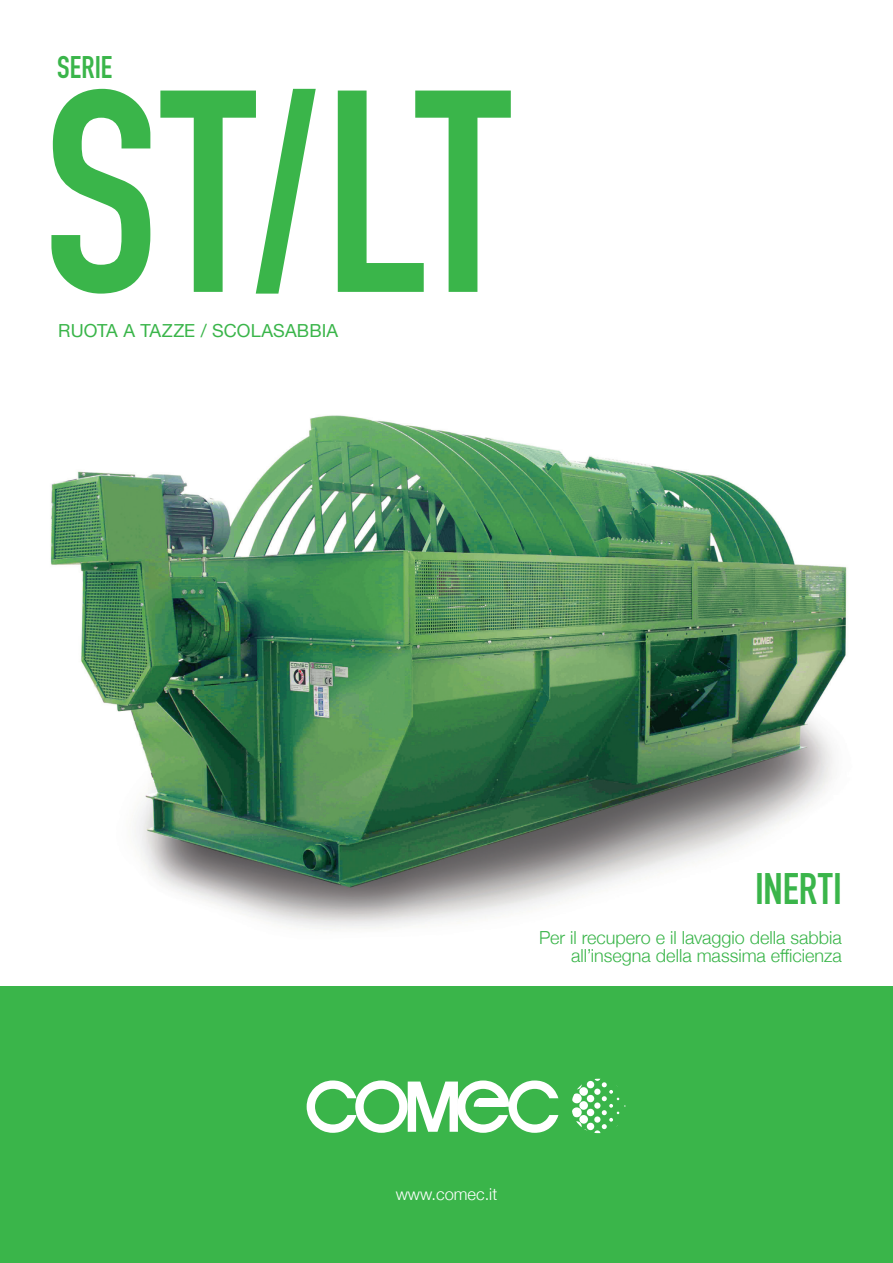
<style>
.page{position:relative;width:893px;height:1263px;background:#fff}
.page>*{position:absolute;margin:0;border:0;box-sizing:border-box;transform-origin:0 0}
.t1{font:282.75px "DIN Engschrift Alternate";color:#3ab54a}
.t2{font:43.5px "DIN Engschrift";letter-spacing:.005em;color:#3ab54a}
.t3{font:30.9px "DIN Engschrift Alternate";letter-spacing:.005em;color:#3ab54a}
.t4{font:300 18px/18px "Helvetica Neue";color:#3ab54a;text-align:right}
.t5{font:18px "Helvetica Neue";letter-spacing:.005em;color:#3ab54a}
.t6{font:300 16.5px "Helvetica Neue";color:#fff}
</style>
<div class="page">
<div style="left:0;top:983px;width:893px;height:280px;background:#3ab54a"></div>
<svg style="left:307px;top:1080px;width:251px;height:53px"></svg>
<div style="left:479px;top:1098px;width:26px;height:9px;background:#fff"></div>
<div style="left:572px;top:1093px;width:10px;height:10px;background:#fff;border-radius:50%"></div>
<div style="left:579px;top:1087px;width:9px;height:9px;background:#fff;border-radius:50%"></div>
<div style="left:587px;top:1081px;width:7px;height:7px;background:#fff;border-radius:50%"></div>
<div style="left:572px;top:1107px;width:10px;height:10px;background:#fff;border-radius:50%"></div>
<div style="left:579px;top:1101px;width:9px;height:9px;background:#fff;border-radius:50%"></div>
<div style="left:587px;top:1095px;width:7px;height:7px;background:#fff;border-radius:50%"></div>
<svg style="left:572px;top:1121px;width:10px;height:10px"></svg>
<div style="left:579px;top:1115px;width:9px;height:9px;background:#fff;border-radius:50%"></div>
<div style="left:587px;top:1109px;width:7px;height:7px;background:#fff;border-radius:50%"></div>
<div style="left:587px;top:1123px;width:7px;height:7px;background:#fff;border-radius:50%"></div>
<svg style="left:594px;top:1079px;width:32px;height:54px"></svg>
<img style="left:0;top:415px;width:893px;height:570px">
<h3 class="t3" style="left:57px;top:49px;width:57px">SERIE</h3>
<h1 class="t1" style="left:44px;top:27px;width:468px">ST/LT</h1>
<p class="t5" style="left:58px;top:318px;width:281px">RUOTA A TAZZE / SCOLASABBIA</p>
<h2 class="t2" style="left:755px;top:864px;width:88px">INERTI</h2>
<p class="t4" style="left:539px;top:928px;width:304px">Per il recupero e il lavaggio della sabbia all’insegna della massima efficienza</p>
<p class="t6" style="left:396px;top:1181px;width:103px">www.comec.it</p>
</div>
